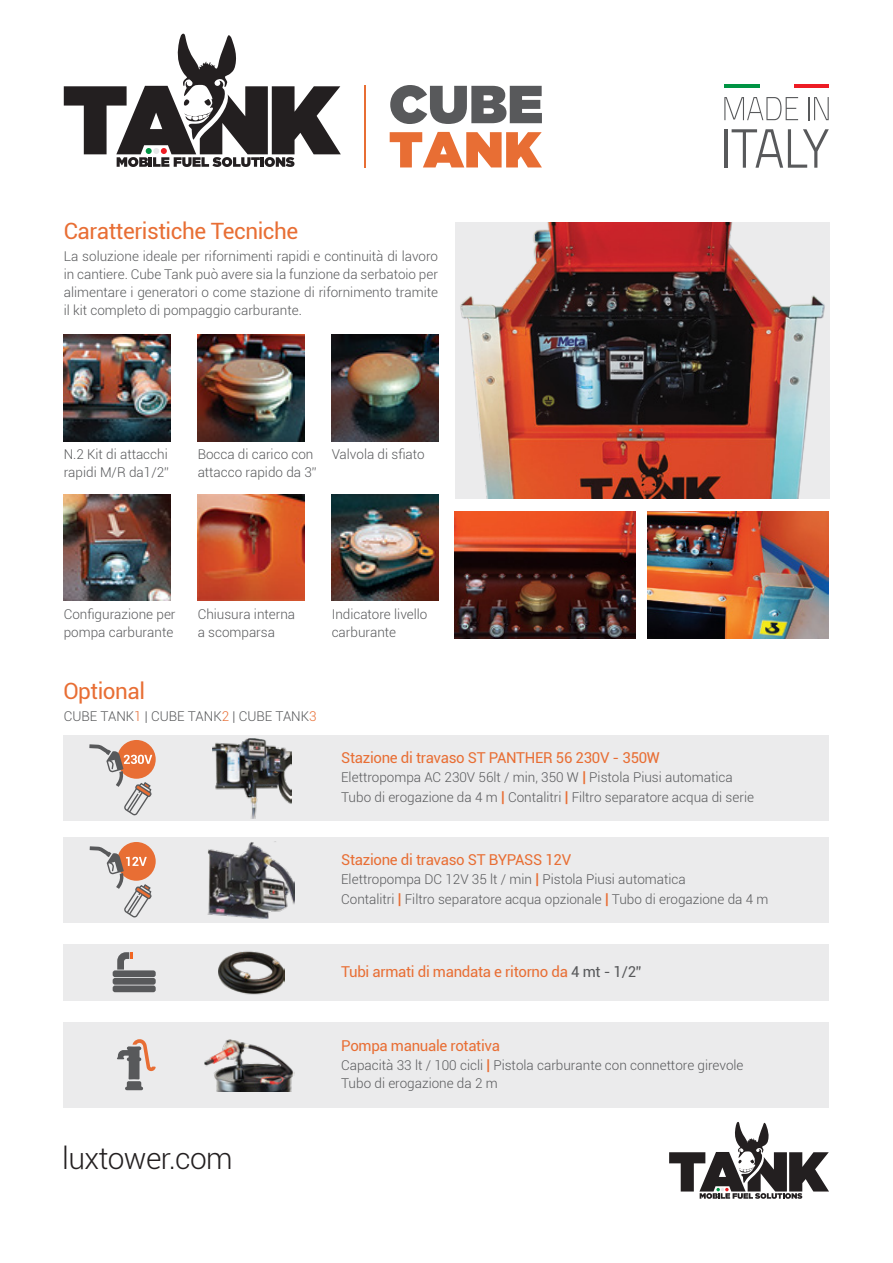
<style>
.page{position:relative;width:893px;height:1263px;background:#fff}
.page>*{position:absolute;margin:0;border:0;box-sizing:border-box;transform-origin:0 0}
.t1{font:300 30px "Roboto";letter-spacing:-.02em;color:#231f20}
.t2{font:22.5px "Roboto";letter-spacing:-.02em;color:#e86e34}
.t3{font:15px "Roboto";letter-spacing:-.02em;color:#e86e34}
.t4{font:300 13.5px/18px "Roboto";color:#58595b}
.s1{color:#e86e34}
.s2{font-weight:500;font-size:15px;color:#e86e34}
.s3{color:#58595b}
</style>
<div class="page">
<svg style="left:724px;top:97px;width:74px;height:23px"></svg>
<svg style="left:808px;top:97px;width:21px;height:23px"></svg>
<hr style="left:724px;top:129px;width:3px;height:39px;background:#58595b">
<svg style="left:732px;top:129px;width:97px;height:39px"></svg>
<hr style="left:794px;top:85px;width:35px;height:3px;background:#ed1c24">
<hr style="left:724px;top:85px;width:35px;height:3px;background:#009444">
<svg style="left:64px;top:33px;width:277px;height:134px"></svg>
<svg style="left:390px;top:85px;width:152px;height:39px"></svg>
<svg style="left:390px;top:132px;width:152px;height:35px"></svg>
<hr style="left:364px;top:85px;width:2px;height:83px;background:#e86e34">
<div style="left:64px;top:735px;width:765px;height:85px;background:#ebebec"></div>
<svg style="left:117px;top:740px;width:39px;height:39px"></svg>
<svg style="left:89px;top:744px;width:63px;height:72px"></svg>
<div style="left:64px;top:837px;width:765px;height:85px;background:#ebebec"></div>
<div style="left:117px;top:842px;width:39px;height:39px;background:#e86e34;border-radius:50%"></div>
<svg style="left:90px;top:846px;width:62px;height:72px"></svg>
<div style="left:64px;top:944px;width:765px;height:56px;background:#ebebec"></div>
<div style="left:113px;top:985px;width:43px;height:7px;background:#58595b;border-radius:2px"></div>
<div style="left:113px;top:978px;width:43px;height:7px;background:#58595b;border-radius:2px"></div>
<div style="left:113px;top:970px;width:43px;height:7px;background:#58595b;border-radius:2px"></div>
<svg style="left:117px;top:952px;width:16px;height:17px"></svg>
<div style="left:64px;top:1022px;width:765px;height:85px;background:#ebebec"></div>
<svg style="left:117px;top:1039px;width:39px;height:51px"></svg>
<img style="left:455px;top:222px;width:374px;height:277px">
<img style="left:64px;top:494px;width:106px;height:107px">
<img style="left:198px;top:494px;width:106px;height:107px">
<img style="left:332px;top:494px;width:106px;height:107px">
<img style="left:455px;top:511px;width:180px;height:128px">
<img style="left:648px;top:511px;width:181px;height:128px">
<img style="left:64px;top:335px;width:106px;height:106px">
<img style="left:198px;top:335px;width:106px;height:106px">
<img style="left:332px;top:335px;width:106px;height:106px">
<img style="left:212px;top:738px;width:79px;height:80px">
<img style="left:207px;top:841px;width:88px;height:78px">
<img style="left:219px;top:951px;width:66px;height:50px">
<img style="left:204px;top:1039px;width:90px;height:53px">
<svg style="left:669px;top:1122px;width:160px;height:77px"></svg>
<h2 class="t2" style="left:64px;top:215px;width:236px">Caratteristiche Tecniche</h2>
<p class="t4" style="left:64px;top:247px;width:376px;text-align:justify">La soluzione ideale per rifornimenti rapidi e continuità di lavoro in cantiere. Cube Tank può avere sia la funzione da serbatoio per alimentare i generatori o come stazione di rifornimento tramite il kit completo di pompaggio carburante.</p>
<p class="t4" style="left:64px;top:445px;width:107px">N.2 Kit di attacchi rapidi M/R da1/2”</p>
<p class="t4" style="left:198px;top:445px;width:120px">Bocca di carico con attacco rapido da 3”</p>
<p class="t4" style="left:332px;top:445px;width:95px">Valvola di sfiato</p>
<p class="t4" style="left:64px;top:604px;width:113px">Configurazione per pompa carburante</p>
<p class="t4" style="left:198px;top:604px;width:99px">Chiusura interna a scomparsa</p>
<p class="t4" style="left:332px;top:604px;width:97px">Indicatore livello carburante</p>
<h2 class="t2" style="left:63px;top:675px;width:83px">Optional</h2>
<p class="t4" style="left:64px;top:707px;width:254px">CUBE TANK<span class="s1">1</span> | CUBE TANK<span class="s1">2</span> | CUBE TANK<span class="s1">3</span></p>
<h1 class="t1" style="left:62px;top:1138px;width:172px">luxtower.com</h1>
<p class="t3" style="left:341px;top:747px;width:320px">Stazione di travaso ST PANTHER 56 230V - 350W</p>
<p class="t4" style="left:341px;top:767px;width:414px;line-height:19.5px">Elettropompa AC 230V 56lt / min, 350 W <span class="s2">|</span> Pistola Piusi automatica<br>Tubo di erogazione da 4 m <span class="s2">|</span> Contalitri <span class="s2">|</span> Filtro separatore acqua di serie</p>
<p class="t3" style="left:341px;top:849px;width:231px">Stazione di travaso ST BYPASS 12V</p>
<p class="t4" style="left:341px;top:869px;width:429px;line-height:19.5px">Elettropompa DC 12V 35 lt / min <span class="s2">|</span> Pistola Piusi automatica<br>Contalitri <span class="s2">|</span> Filtro separatore acqua opzionale <span class="s2">|</span> Tubo di erogazione da 4 m</p>
<p class="t3" style="left:341px;top:961px;width:302px">Tubi armati di mandata e ritorno da <span class="s3">4 mt - 1/2”</span></p>
<p class="t3" style="left:341px;top:1035px;width:160px">Pompa manuale rotativa</p>
<p class="t4" style="left:341px;top:1056px;width:404px">Capacità 33 lt / 100 cicli <span class="s2">|</span> Pistola carburante con connettore girevole<br>Tubo di erogazione da 2 m</p>
</div>
